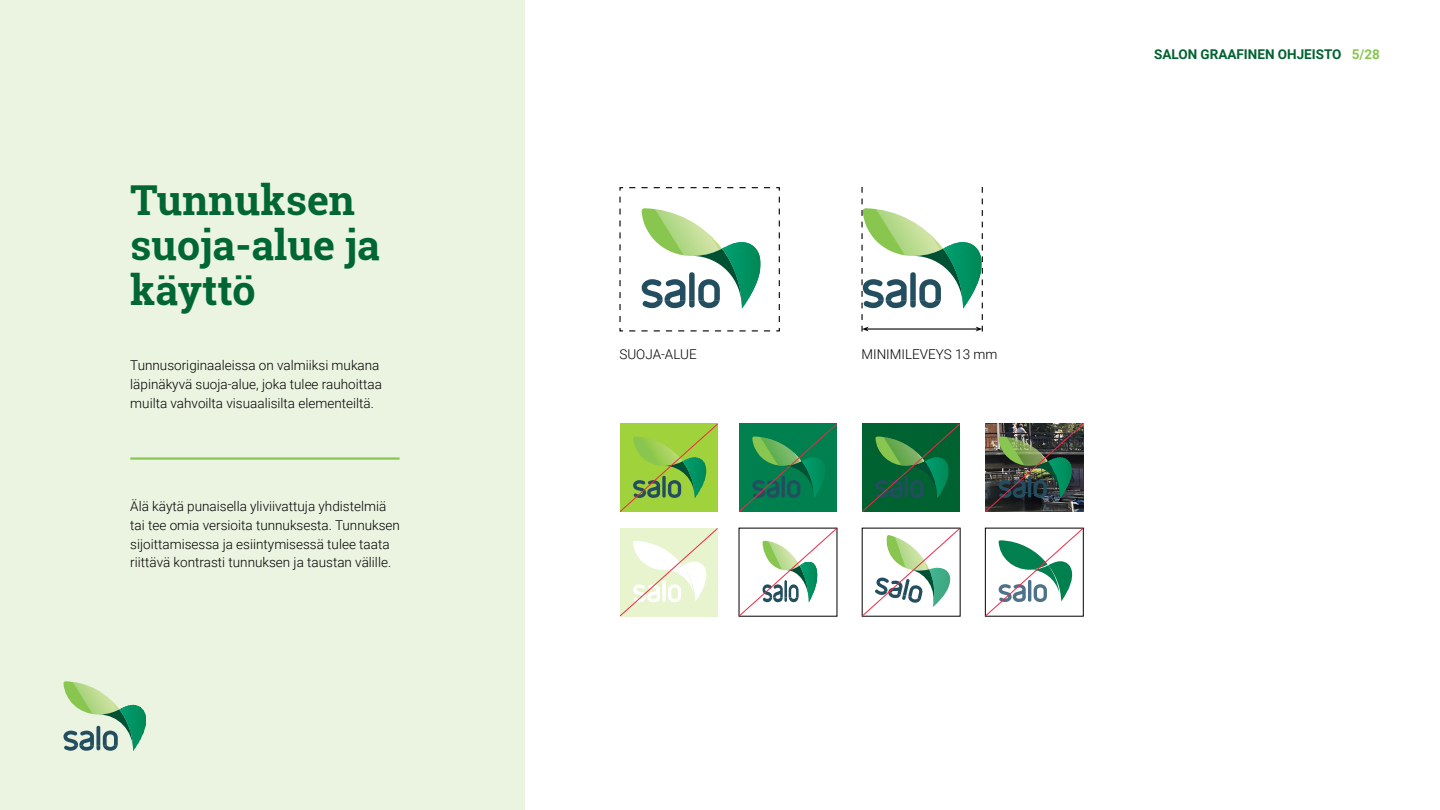
<style>
.page{position:relative;width:1440px;height:810px;background:#fff}
.page>*{position:absolute;margin:0;border:0;box-sizing:border-box;transform-origin:0 0}
.t1{font:700 41.25px/45px "Roboto Slab";color:#006733}
.t2{font:300 13.5px/18.8px "Roboto";color:#000}
.t3{font:700 13.5px "Roboto";color:#006230}
.s1{color:#89c650}
</style>
<div class="page">
<div style="left:0;top:0;width:525px;height:810px;background:#ebf4e1"></div>
<hr style="left:964px;top:242px;width:1px;height:67px;background:#009362">
<hr style="left:965px;top:242px;width:1px;height:67px;background:#009261">
<hr style="left:966px;top:242px;width:1px;height:67px;background:#009261">
<hr style="left:967px;top:242px;width:1px;height:67px;background:#009161">
<hr style="left:968px;top:242px;width:1px;height:67px;background:#009160">
<hr style="left:969px;top:242px;width:1px;height:67px;background:#00905f">
<hr style="left:970px;top:242px;width:1px;height:67px;background:#008f5f">
<hr style="left:971px;top:242px;width:1px;height:67px;background:#008f5e">
<hr style="left:972px;top:242px;width:1px;height:67px;background:#008e5c">
<hr style="left:973px;top:242px;width:1px;height:67px;background:#008d5c">
<hr style="left:974px;top:242px;width:1px;height:67px;background:#008d5b">
<hr style="left:975px;top:242px;width:1px;height:67px;background:#008c5a">
<svg style="left:619px;top:187px;width:161px;height:145px"></svg>
<hr style="left:867px;top:328px;width:111px;height:2px;background:#000">
<svg style="left:861px;top:187px;width:102px;height:145px"></svg>
<svg style="left:976px;top:187px;width:7px;height:145px"></svg>
<hr style="left:130px;top:457px;width:270px;height:3px;background:#89c650">
<svg style="left:619px;top:423px;width:99px;height:89px;background:#8fc244"></svg>
<svg style="left:619px;top:528px;width:99px;height:89px"></svg>
<svg style="left:739px;top:423px;width:98px;height:89px;background:#118250"></svg>
<svg style="left:738px;top:527px;width:100px;height:90px"></svg>
<svg style="left:862px;top:423px;width:98px;height:89px;background:#116a39"></svg>
<svg style="left:861px;top:527px;width:100px;height:90px"></svg>
<img style="left:985px;top:423px;width:99px;height:89px">
<svg style="left:984px;top:527px;width:100px;height:90px"></svg>
<hr style="left:133px;top:705px;width:1px;height:46px;background:#009362">
<hr style="left:134px;top:705px;width:1px;height:46px;background:#009261">
<hr style="left:135px;top:705px;width:1px;height:46px;background:#009261">
<hr style="left:136px;top:705px;width:1px;height:46px;background:#009160">
<hr style="left:137px;top:705px;width:1px;height:46px;background:#00905f">
<hr style="left:138px;top:705px;width:1px;height:46px;background:#008f5e">
<hr style="left:139px;top:705px;width:1px;height:46px;background:#008e5c">
<hr style="left:140px;top:705px;width:1px;height:46px;background:#008d5c">
<hr style="left:141px;top:705px;width:1px;height:46px;background:#008c5a">
<hr style="left:142px;top:705px;width:1px;height:46px;background:#008b5a">
<hr style="left:143px;top:705px;width:1px;height:46px;background:#008a58">
<hr style="left:144px;top:705px;width:1px;height:46px;background:#008957">
<hr style="left:145px;top:705px;width:1px;height:46px;background:#008957">
<hr style="left:146px;top:705px;width:1px;height:46px;background:#008856">
<svg style="left:63px;top:681px;width:70px;height:70px"></svg>
<h1 class="t1" style="left:130px;top:177px;width:251px">Tunnuksen suoja-alue ja käyttö</h1>
<p class="t2" style="left:130px;top:355px;width:253px">Tunnusoriginaaleissa on valmiiksi mukana läpinäkyvä suoja-alue, joka tulee rauhoittaa muilta vahvoilta visuaalisilta elementeiltä.</p>
<p class="t2" style="left:130px;top:497px;width:271px">Älä käytä punaisella yliviivattuja yhdistelmiä tai tee omia versioita tunnuksesta. Tunnuksen sijoittamisessa ja esiintymisessä tulee taata riittävä kontrasti tunnuksen ja taustan välille.</p>
<p class="t2" style="left:619px;top:344px;width:79px">SUOJA-ALUE</p>
<p class="t2" style="left:861px;top:344px;width:137px">MINIMILEVEYS 13 mm</p>
<p class="t3" style="left:1154px;top:44px;width:227px">SALON GRAAFINEN OHJEISTO <span class="s1">5/28</span></p>
</div>
